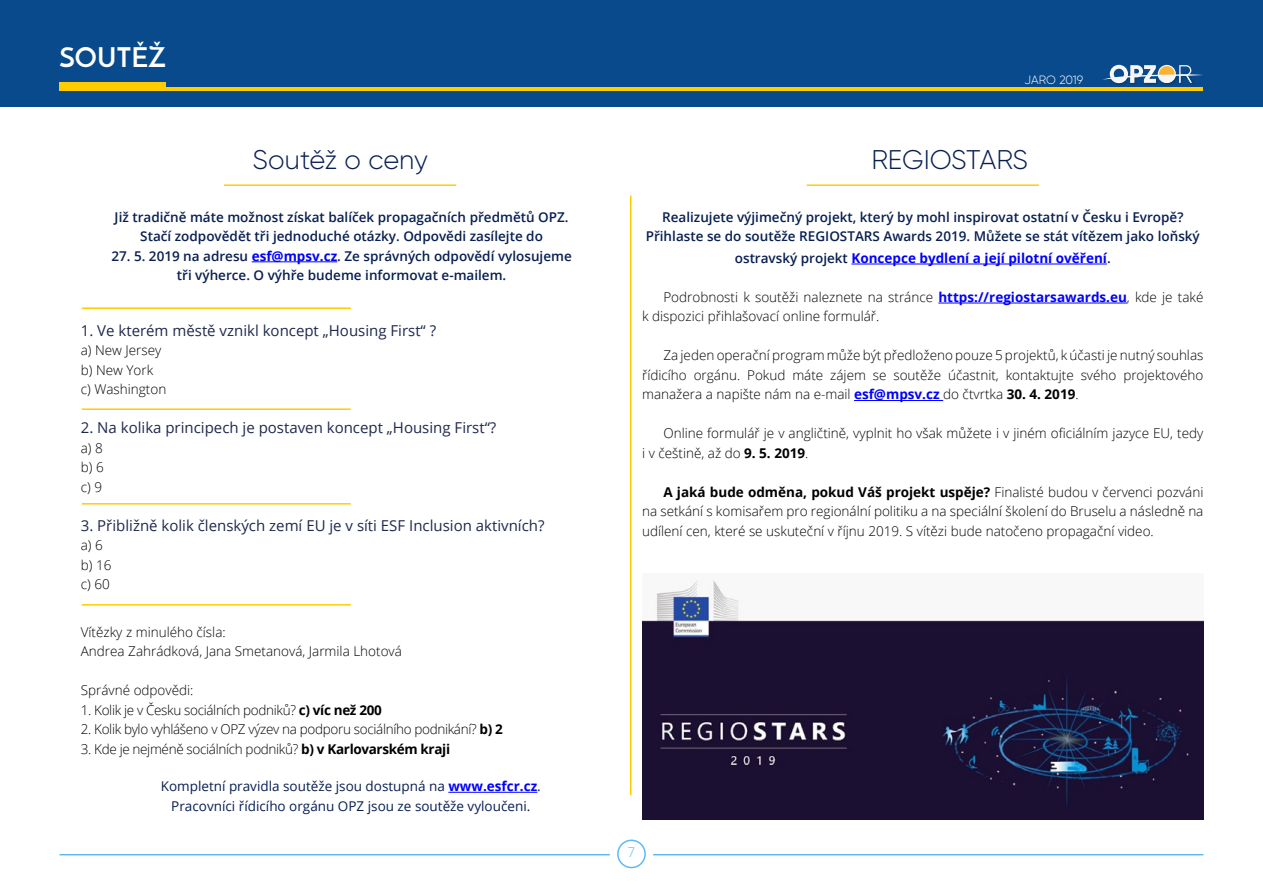
<style>
.page{position:relative;width:1263px;height:893px;background:#fff}
.page>*{position:absolute;margin:0;border:0;box-sizing:border-box;transform-origin:0 0}
.t1{font:300 27px "Gilroy";letter-spacing:-.005em;color:#081f52}
.t2{font:700 27px "Josefin Sans";color:#fff}
.t3{font:15px "Open Sans";color:#1f294c}
.t4{font:300 13.5px/19.5px "Open Sans";color:#000}
.t5{font:600 13.5px/19.5px "Open Sans";color:#081f52;text-align:center}
.t6{font:300 13.5px "Open Sans";letter-spacing:-.025em;color:#000}
.t7{font:13.5px/19.5px "Open Sans";color:#081f52;text-align:center}
.t8{font:700 13.5px "Open Sans";color:#00f}
.t9{font:300 13.5px "Open Sans";color:#5ebaf5}
.t10{font:300 12px "Gilroy";letter-spacing:-.005em;color:#fff}
.s1{font-weight:700;color:#00f}
.s2{font-weight:700}
.s3{font-weight:600;color:#081f52}
</style>
<div class="page">
<div style="left:0;top:0;width:1263px;height:106px;background:#084a8c"></div>
<hr style="left:60px;top:87px;width:1143px;height:3px;background:#fc0">
<div style="left:617px;top:840px;width:29px;height:28px;border:2px solid #5ebaf5;border-radius:50%"></div>
<hr style="left:653px;top:854px;width:550px;height:1px;background:#5ebaf5">
<hr style="left:60px;top:854px;width:550px;height:1px;background:#5ebaf5">
<img style="left:1115px;top:83px;width:78px;height:2px">
<svg style="left:1103px;top:65px;width:100px;height:18px"></svg>
<hr style="left:224px;top:184px;width:232px;height:2px;background:#fc0">
<hr style="left:807px;top:184px;width:232px;height:2px;background:#fc0">
<div style="left:60px;top:82px;width:106px;height:8px;background:#fc0"></div>
<hr style="left:252px;top:261px;width:85px;height:1px;background:#00f">
<hr style="left:82px;top:307px;width:269px;height:2px;background:#fc0">
<hr style="left:82px;top:408px;width:269px;height:2px;background:#fc0">
<hr style="left:82px;top:503px;width:269px;height:2px;background:#fc0">
<hr style="left:82px;top:604px;width:269px;height:2px;background:#fc0">
<hr style="left:448px;top:792px;width:89px;height:1px;background:#00f">
<hr style="left:630px;top:196px;width:1px;height:599px;background:#fc0">
<hr style="left:851px;top:264px;width:256px;height:1px;background:#00f">
<hr style="left:938px;top:303px;width:189px;height:1px;background:#00f">
<hr style="left:854px;top:400px;width:89px;height:1px;background:#00f">
<img style="left:642px;top:579px;width:561px;height:240px">
<h1 class="t2" style="left:60px;top:41px;width:108px">SOUTĚŽ</h1>
<p class="t10" style="left:1025px;top:72px;width:60px">JARO 2019</p>
<h1 class="t1" style="left:252px;top:143px;width:177px">Soutěž o ceny</h1>
<h1 class="t1" style="left:871px;top:143px;width:158px">REGIOSTARS</h1>
<p class="t5" style="left:115px;top:207px;width:455px">Již tradičně máte možnost získat balíček propagačních předmětů OPZ.<br>Stačí zodpovědět tři jednoduché otázky. Odpovědi zasílejte do</p>
<p class="t5" style="left:111px;top:246px;width:462px">27. 5. 2019 na adresu <span class="s1">esf@mpsv.cz</span>. Ze správných odpovědí vylosujeme tři výherce. O výhře budeme informovat e-mailem.</p>
<p class="t3" style="left:81px;top:320px;width:357px">1. Ve kterém městě vznikl koncept „Housing First“ ?</p>
<p class="t4" style="left:81px;top:340px;width:87px">a) New Jersey b) New York c) Washington</p>
<p class="t3" style="left:81px;top:417px;width:417px">2. Na kolika principech je postaven koncept „Housing First“?</p>
<p class="t4" style="left:81px;top:438px;width:24px;text-align:justify">a) 8 b) 6 c) 9</p>
<p class="t3" style="left:81px;top:515px;width:465px">3. Přibližně kolik členských zemí EU je v síti ESF Inclusion aktivních?</p>
<p class="t4" style="left:81px;top:535px;width:32px">a) 6 b) 16 c) 60</p>
<p class="t4" style="left:81px;top:622px;width:323px">Vítězky z minulého čísla:<br>Andrea Zahrádková, Jana Smetanová, Jarmila Lhotová</p>
<p class="t4" style="left:81px;top:680px;width:114px">Správné odpovědi:</p>
<p class="t6" style="left:81px;top:701px;width:303px">1. Kolik je v Česku sociálních podniků? <span class="s2">c) víc než 200</span></p>
<p class="t6" style="left:81px;top:720px;width:424px">2. Kolik bylo vyhlášeno v OPZ výzev na podporu sociálního podnikání? <span class="s2">b) 2</span></p>
<p class="t6" style="left:81px;top:740px;width:371px">3. Kde je nejméně sociálních podniků? <span class="s2">b) v Karlovarském kraji</span></p>
<p class="t7" style="left:161px;top:776px;width:382px">Kompletní pravidla soutěže jsou dostupná na <span class="s1">www.esfcr.cz</span>.<br>Pracovníci řídicího orgánu OPZ jsou ze soutěže vyloučeni.</p>
<p class="t5" style="left:646px;top:207px;width:556px">Realizujete výjimečný projekt, který by mohl inspirovat ostatní v Česku i Evropě?<br>Přihlaste se do soutěže REGIOSTARS Awards 2019. Můžete se stát vítězem jako loňský</p>
<p class="t8" style="left:735px;top:249px;width:377px"><span class="s3">ostravský projekt</span> Koncepce bydlení a její pilotní ověření<span class="s3">.</span></p>
<p class="t4" style="left:642px;top:287px;width:563px;text-indent:21px">Podrobnosti k soutěži naleznete na stránce <span class="s1">https://regiostarsawards.eu</span>, kde je také k dispozici přihlašovací online formulář.</p>
<p class="t4" style="left:642px;top:345px;width:563px;text-align:justify;text-indent:21px">Za jeden operační program může být předloženo pouze 5 projektů, k účasti je nutný souhlas řídicího orgánu. Pokud máte zájem se soutěže účastnit, kontaktujte svého projektového manažera a napište nám na e-mail <span class="s1">esf@mpsv.cz</span> do čtvrtka <span class="s2">30. 4. 2019</span>.</p>
<p class="t4" style="left:642px;top:423px;width:563px;text-indent:21px">Online formulář je v angličtině, vyplnit ho však můžete i v jiném oficiálním jazyce EU, tedy i v češtině, až do <span class="s2">9. 5. 2019</span>.</p>
<p class="t4" style="left:642px;top:482px;width:563px;text-align:justify;text-indent:21px"><span class="s2">A jaká bude odměna, pokud Váš projekt uspěje?</span> Finalisté budou v červenci pozváni na setkání s komisařem pro regionální politiku a na speciální školení do Bruselu a následně na udílení cen, které se uskuteční v říjnu 2019. S vítězi bude natočeno propagační video.</p>
<p class="t9" style="left:628px;top:843px;width:9px">7</p>
</div>
